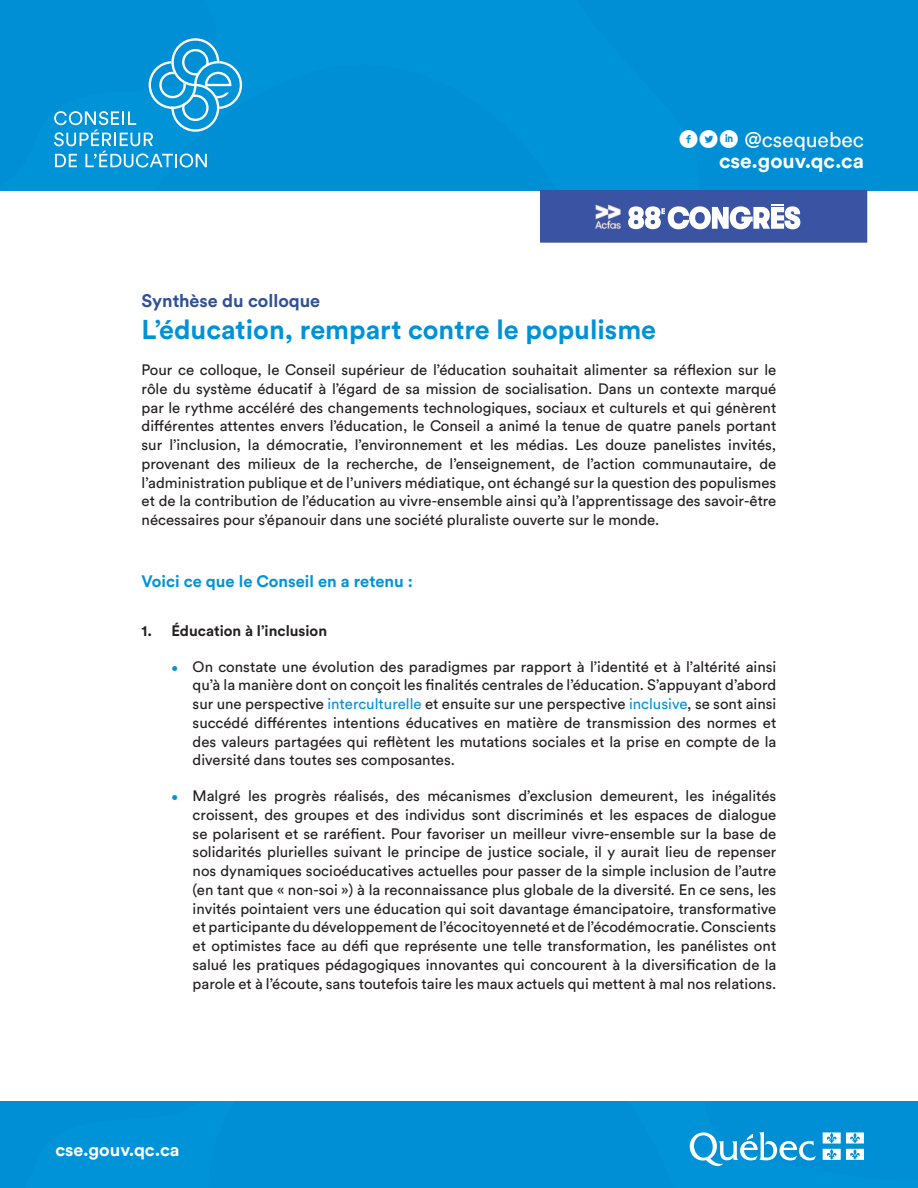
<style>
.page{position:relative;width:918px;height:1188px;background:#fff}
.page>*{position:absolute;margin:0;border:0;box-sizing:border-box;transform-origin:0 0}
.t1{font:700 27px "Circular Std";color:#0092d6}
.t2{font:700 21px "Circular";color:#fff}
.t3{font:21px "Circular";color:#fff}
.t4{font:700 18px "Circular Std";color:#315097}
.t5{font:700 18px "Circular";color:#fff}
.t6{font:700 16.5px "Circular Std";color:#0093d8}
.t7{font:15px/18.8px "Circular Std";color:#231f20;text-align:justify}
.t8{font:700 15px "Circular Std";color:#231f20}
.s1{font-family:"Socialico";font-size:25.5px}
.s2{font-size:12px;color:#0093d8}
.s3{color:#0093d8}
</style>
<div class="page">
<div style="left:0;top:1101px;width:918px;height:87px;background:#0093d8"></div>
<div style="left:0;top:0;width:918px;height:190px;background:#0093d8"></div>
<svg style="left:690px;top:1132px;width:174px;height:35px"></svg>
<svg style="left:54px;top:38px;width:188px;height:130px"></svg>
<div style="left:540px;top:190px;width:327px;height:53px;background:#3a54a3"></div>
<svg style="left:628px;top:204px;width:172px;height:25px"></svg>
<img style="left:596px;top:203px;width:26px;height:28px">
<p class="t3" style="left:678px;top:126px;width:187px"><span class="s1">fli</span> @csequebec</p>
<p class="t2" style="left:719px;top:147px;width:146px">cse.gouv.qc.ca</p>
<p class="t4" style="left:142px;top:289px;width:180px">Synthèse du colloque</p>
<p class="t1" style="left:142px;top:312px;width:516px">L’éducation, rempart contre le populisme</p>
<p class="t7" style="left:142px;top:360px;width:636px">Pour ce colloque, le Conseil supérieur de l’éducation souhaitait alimenter sa réflexion sur le rôle du système éducatif à l’égard de sa mission de socialisation. Dans un contexte marqué par le rythme accéléré des changements technologiques, sociaux et culturels et qui génèrent différentes attentes envers l’éducation, le Conseil a animé la tenue de quatre panels portant sur l’inclusion, la démocratie, l’environnement et les médias. Les douze panelistes invités, provenant des milieux de la recherche, de l’enseignement, de l’action communautaire, de l’administration publique et de l’univers médiatique, ont échangé sur la question des populismes et de la contribution de l’éducation au vivre-ensemble ainsi qu’à l’apprentissage des savoir-être nécessaires pour s’épanouir dans une société pluraliste ouverte sur le monde.</p>
<h2 class="t6" style="left:142px;top:571px;width:273px">Voici ce que le Conseil en a retenu :</h2>
<p class="t8" style="left:142px;top:621px;width:187px">1. Éducation à l’inclusion</p>
<p class="t7" style="left:193px;top:657px;width:585px;text-indent:-21px"><span class="s2">•</span> On constate une évolution des paradigmes par rapport à l’identité et à l’altérité ainsi qu’à la manière dont on conçoit les finalités centrales de l’éducation. S’appuyant d’abord sur une perspective <span class="s3">interculturelle</span> et ensuite sur une perspective <span class="s3">inclusive</span>, se sont ainsi succédé différentes intentions éducatives en matière de transmission des normes et des valeurs partagées qui reflètent les mutations sociales et la prise en compte de la diversité dans toutes ses composantes.</p>
<p class="t7" style="left:193px;top:786px;width:585px;text-indent:-21px"><span class="s2">•</span> Malgré les progrès réalisés, des mécanismes d’exclusion demeurent, les inégalités croissent, des groupes et des individus sont discriminés et les espaces de dialogue se polarisent et se raréfient. Pour favoriser un meilleur vivre-ensemble sur la base de solidarités plurielles suivant le principe de justice sociale, il y aurait lieu de repenser nos dynamiques socioéducatives actuelles pour passer de la simple inclusion de l’autre (en tant que « non-soi ») à la reconnaissance plus globale de la diversité. En ce sens, les invités pointaient vers une éducation qui soit davantage émancipatoire, transformative et participante du développement de l’écocitoyenneté et de l’écodémocratie. Conscients et optimistes face au défi que représente une telle transformation, les panélistes ont salué les pratiques pédagogiques innovantes qui concourent à la diversification de la parole et à l’écoute, sans toutefois taire les maux actuels qui mettent à mal nos relations.</p>
<p class="t5" style="left:55px;top:1138px;width:126px">cse.gouv.qc.ca</p>
</div>
